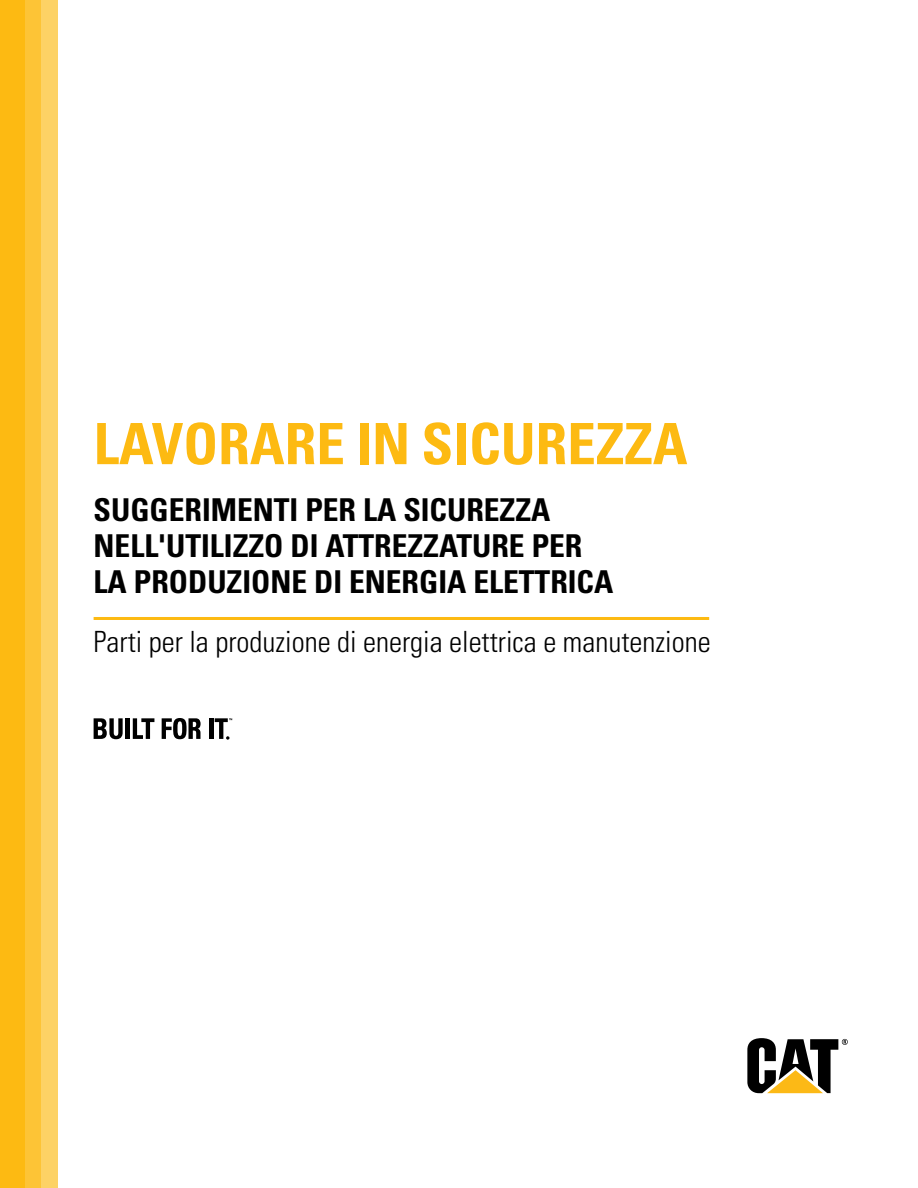
<style>
.page{position:relative;width:918px;height:1188px;background:#fff}
.page>*{position:absolute;margin:0;border:0;box-sizing:border-box;transform-origin:0 0}
.t1{font:700 condensed 57px "Univers LT Std";color:#fdba12}
.t2{font:700 condensed 31.5px/36px "Univers LT Std";color:#000}
.t3{font:300 condensed 29.25px "Univers LT Std";color:#000}
</style>
<div class="page">
<div style="left:24px;top:0;width:17px;height:1188px;background:#fdc436"></div>
<div style="left:0;top:0;width:24px;height:1188px;background:#fdba12"></div>
<div style="left:41px;top:0;width:17px;height:1188px;background:#fdd265"></div>
<svg style="left:94px;top:718px;width:29px;height:21px"></svg>
<div style="left:125px;top:718px;width:5px;height:21px;background:#000"></div>
<svg style="left:133px;top:718px;width:21px;height:21px"></svg>
<svg style="left:162px;top:718px;width:39px;height:21px"></svg>
<hr style="left:209px;top:718px;width:4px;height:21px;background:#000">
<svg style="left:215px;top:718px;width:17px;height:22px"></svg>
<hr style="left:94px;top:617px;width:615px;height:3px;background:#fdba12">
<svg style="left:747px;top:1038px;width:101px;height:55px"></svg>
<h1 class="t1" style="left:94px;top:409px;width:595px">LAVORARE IN SICUREZZA</h1>
<p class="t2" style="left:94px;top:492px;width:521px">SUGGERIMENTI PER LA SICUREZZA<br>NELL'UTILIZZO DI ATTREZZATURE PER<br>LA PRODUZIONE DI ENERGIA ELETTRICA</p>
<p class="t3" style="left:94px;top:624px;width:619px">Parti per la produzione di energia elettrica e manutenzione</p>
</div>
